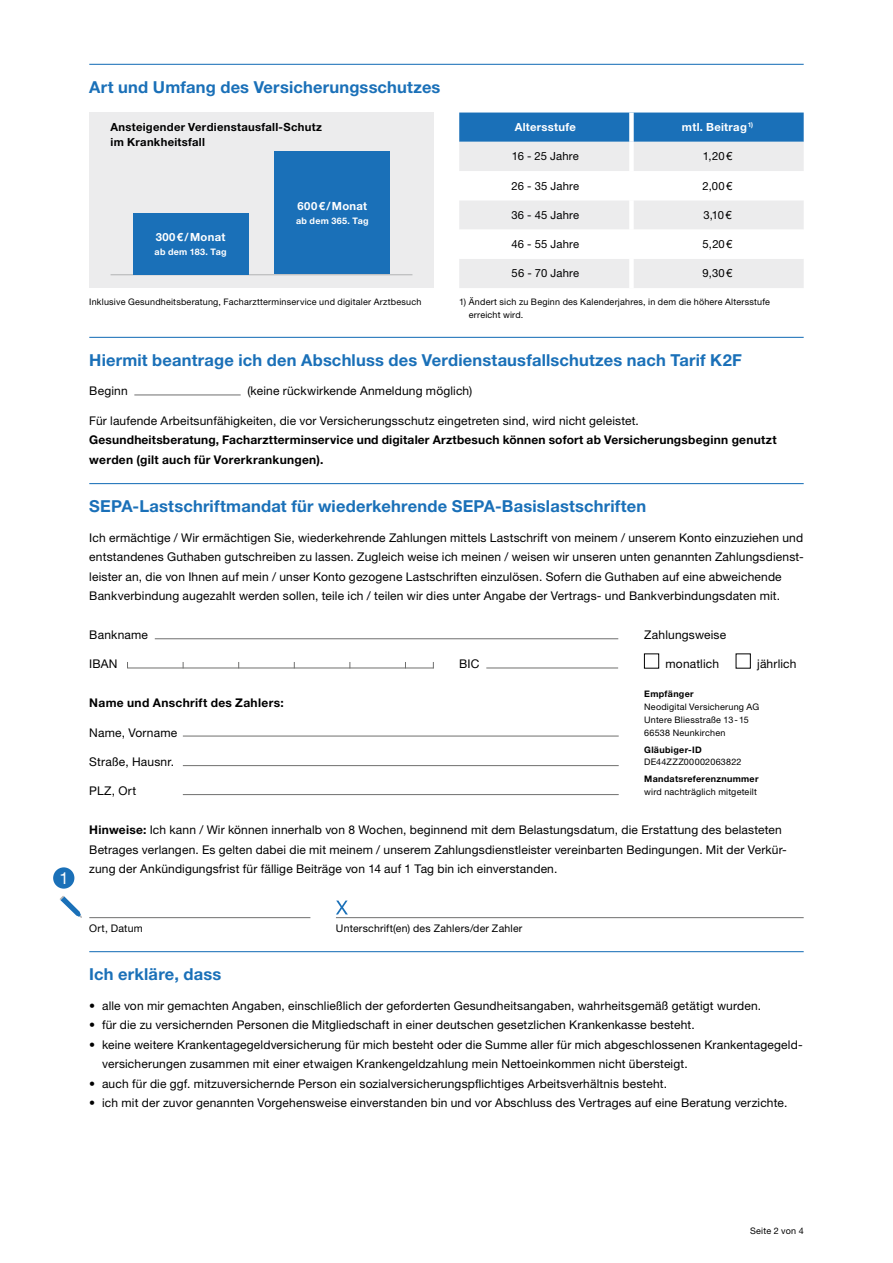
<style>
.page{position:relative;width:893px;height:1263px;background:#fff}
.page>*{position:absolute;margin:0;border:0;box-sizing:border-box;transform-origin:0 0}
.t1{font:700 16.5px "Helvetica Neue LT Std";letter-spacing:.01em;color:#1a70b8}
.t2{font:16.5px "Helvetica Neue LT Std";color:#fff}
.t3{font:12px/19.5px "Helvetica Neue LT Std";letter-spacing:.015em;color:#000}
.t4{font:700 12px/19.5px "Helvetica Neue LT Std";letter-spacing:.015em;color:#000}
.t5{font:11.25px "Helvetica Neue LT Std";letter-spacing:.015em;color:#000}
.t6{font:700 11.25px/15px "Helvetica Neue LT Std";letter-spacing:.025em;color:#000}
.t7{font:700 11.25px "Helvetica Neue LT Std";letter-spacing:.025em;color:#fff}
.t8{font:10.5px "Helvetica Neue LT Std";letter-spacing:.02em;color:#000}
.t9{font:9px/12.8px "Helvetica Neue LT Std";letter-spacing:.02em;color:#000}
.t10{font:700 9px "Helvetica Neue LT Std";letter-spacing:.03em;color:#000}
.t11{font:700 9px "Helvetica Neue LT Std";letter-spacing:.03em;color:#fff}
.s1{font-weight:700}
</style>
<div class="page">
<hr style="left:89px;top:337px;width:715px;height:1px;background:#1a70b8">
<hr style="left:134px;top:395px;width:107px;height:1px;background:#6f6f6e">
<hr style="left:89px;top:483px;width:715px;height:1px;background:#1a70b8">
<hr style="left:89px;top:951px;width:715px;height:1px;background:#1a70b8">
<hr style="left:486px;top:668px;width:132px;height:1px;background:#6f6f6e">
<hr style="left:155px;top:638px;width:463px;height:1px;background:#6f6f6e">
<div style="left:644px;top:654px;width:15px;height:14px;border:1px solid #000"></div>
<hr style="left:128px;top:668px;width:306px;height:1px;background:#6f6f6e">
<hr style="left:183px;top:736px;width:436px;height:1px;background:#6f6f6e">
<hr style="left:183px;top:765px;width:436px;height:1px;background:#6f6f6e">
<hr style="left:183px;top:794px;width:436px;height:1px;background:#6f6f6e">
<hr style="left:89px;top:64px;width:715px;height:1px;background:#1a70b8">
<div style="left:459px;top:113px;width:345px;height:29px;background:#1a70b8"></div>
<div style="left:459px;top:142px;width:345px;height:146px;background:#ececed"></div>
<svg style="left:459px;top:171px;width:345px;height:88px"></svg>
<div style="left:629px;top:113px;width:5px;height:29px;background:#fff"></div>
<div style="left:629px;top:142px;width:5px;height:29px;background:#fff"></div>
<div style="left:629px;top:171px;width:5px;height:29px;background:#fff"></div>
<div style="left:629px;top:200px;width:5px;height:30px;background:#fff"></div>
<div style="left:629px;top:230px;width:5px;height:29px;background:#fff"></div>
<div style="left:629px;top:259px;width:5px;height:29px;background:#fff"></div>
<div style="left:89px;top:113px;width:345px;height:175px;background:#ececed"></div>
<hr style="left:111px;top:274px;width:301px;height:1px;background:#b1b2b3">
<div style="left:275px;top:152px;width:115px;height:122px;background:#1a70b8"></div>
<div style="left:133px;top:213px;width:115px;height:61px;background:#1a70b8"></div>
<hr style="left:89px;top:917px;width:221px;height:1px;background:#6f6f6e">
<hr style="left:336px;top:917px;width:468px;height:1px;background:#6f6f6e">
<svg style="left:336px;top:900px;width:12px;height:14px"></svg>
<div style="left:53px;top:867px;width:21px;height:22px;background:#1a70b8;border-radius:50%"></div>
<svg style="left:60px;top:896px;width:22px;height:22px"></svg>
<h1 class="t2" style="left:59px;top:868px;width:11px">1</h1>
<h1 class="t1" style="left:89px;top:77px;width:353px">Art und Umfang des Versicherungsschutzes</h1>
<p class="t6" style="left:111px;top:120px;width:213px">Ansteigender Verdienstausfall-Schutz im Krankheitsfall</p>
<p class="t7" style="left:156px;top:230px;width:71px">300€/Monat</p>
<p class="t11" style="left:155px;top:246px;width:74px">ab dem 183. Tag</p>
<p class="t7" style="left:298px;top:199px;width:71px">600€/Monat</p>
<p class="t11" style="left:296px;top:215px;width:74px">ab dem 365. Tag</p>
<p class="t9" style="left:89px;top:296px;width:334px">Inklusive Gesundheitsberatung, Facharztterminservice und digitaler Arztbesuch</p>
<p class="t7" style="left:515px;top:120px;width:63px">Altersstufe</p>
<p class="t7" style="left:682px;top:120px;width:73px">mtl. Beitrag<sup>1)</sup></p>
<p class="t5" style="left:512px;top:150px;width:68px">16 - 25 Jahre</p>
<p class="t5" style="left:703px;top:150px;width:31px">1,20€</p>
<p class="t5" style="left:512px;top:179px;width:69px">26 - 35 Jahre</p>
<p class="t5" style="left:703px;top:179px;width:31px">2,00€</p>
<p class="t5" style="left:511px;top:208px;width:69px">36 - 45 Jahre</p>
<p class="t5" style="left:703px;top:208px;width:30px">3,10€</p>
<p class="t5" style="left:511px;top:237px;width:69px">46 - 55 Jahre</p>
<p class="t5" style="left:703px;top:237px;width:31px">5,20€</p>
<p class="t5" style="left:512px;top:267px;width:69px">56 - 70 Jahre</p>
<p class="t5" style="left:703px;top:267px;width:31px">9,30€</p>
<p class="t9" style="left:469px;top:296px;width:303px;text-indent:-10px">1) Ändert sich zu Beginn des Kalenderjahres, in dem die höhere Altersstufe erreicht wird.</p>
<h1 class="t1" style="left:89px;top:350px;width:654px">Hiermit beantrage ich den Abschluss des Verdienstausfallschutzes nach Tarif K2F</h1>
<p class="t3" style="left:89px;top:381px;width:40px">Beginn</p>
<p class="t3" style="left:247px;top:381px;width:226px">(keine rückwirkende Anmeldung möglich)</p>
<p class="t3" style="left:89px;top:410px;width:551px">Für laufende Arbeitsunfähigkeiten, die vor Versicherungsschutz eingetreten sind, wird nicht geleistet.</p>
<p class="t4" style="left:89px;top:430px;width:689px">Gesundheitsberatung, Facharztterminservice und digitaler Arztbesuch können sofort ab Versicherungsbeginn genutzt werden (gilt auch für Vorerkrankungen).</p>
<h1 class="t1" style="left:89px;top:496px;width:558px">SEPA-Lastschriftmandat für wiederkehrende SEPA-Basislastschriften</h1>
<p class="t3" style="left:89px;top:527px;width:715px">Ich ermächtige / Wir ermächtigen Sie, wiederkehrende Zahlungen mittels Lastschrift von meinem / unserem Konto einzuziehen und entstandenes Guthaben gutschreiben zu lassen. Zugleich weise ich meinen / weisen wir unseren unten genannten Zahlungsdienst‑ leister an, die von Ihnen auf mein / unser Konto gezogene Lastschriften einzulösen. Sofern die Guthaben auf eine abweichende Bankverbindung augezahlt werden sollen, teile ich / teilen wir dies unter Angabe der Vertrags- und Bankverbindungsdaten mit.</p>
<p class="t3" style="left:89px;top:625px;width:60px">Bankname</p>
<p class="t3" style="left:644px;top:625px;width:84px">Zahlungsweise</p>
<p class="t3" style="left:89px;top:654px;width:30px">IBAN</p>
<p class="t3" style="left:666px;top:654px;width:55px">monatlich</p>
<p class="t3" style="left:757px;top:654px;width:41px">jährlich</p>
<p class="t4" style="left:89px;top:693px;width:196px">Name und Anschrift des Zahlers:</p>
<p class="t3" style="left:89px;top:722px;width:89px">Name, Vorname</p>
<p class="t3" style="left:89px;top:752px;width:86px">Straße, Hausnr.</p>
<p class="t3" style="left:89px;top:781px;width:49px">PLZ, Ort</p>
<p class="t3" style="left:459px;top:654px;width:22px">BIC</p>
<p class="t10" style="left:644px;top:689px;width:51px">Empfänger</p>
<p class="t9" style="left:644px;top:700px;width:117px">Neodigital Versicherung AG<br>Untere Bliesstraße 13-15<br>66538 Neunkirchen</p>
<p class="t10" style="left:644px;top:744px;width:59px">Gläubiger-ID</p>
<p class="t9" style="left:644px;top:756px;width:99px">DE44ZZZ00002063822</p>
<p class="t10" style="left:644px;top:774px;width:116px">Mandatsreferenznummer</p>
<p class="t9" style="left:644px;top:785px;width:114px">wird nachträglich mitgeteilt</p>
<p class="t3" style="left:89px;top:820px;width:699px"><span class="s1">Hinweise:</span> Ich kann / Wir können innerhalb von 8 Wochen, beginnend mit dem Belastungsdatum, die Erstattung des belasteten<br>Betrages verlangen. Es gelten dabei die mit meinem / unserem Zahlungsdienstleister vereinbarten Bedingungen. Mit der Verkür&shy;zung der Ankündigungsfrist für fällige Beiträge von 14 auf 1 Tag bin ich einverstanden.</p>
<p class="t8" style="left:89px;top:922px;width:55px">Ort, Datum</p>
<p class="t8" style="left:336px;top:922px;width:188px">Unterschrift(en) des Zahlers/der Zahler</p>
<h1 class="t1" style="left:89px;top:964px;width:134px">Ich erkläre, dass</h1>
<p class="t3" style="left:89px;top:995px;width:673px">• alle von mir gemachten Angaben, einschließlich der geforderten Gesundheitsangaben, wahrheitsgemäß getätigt wurden.</p>
<p class="t3" style="left:89px;top:1015px;width:607px">• für die zu versichernden Personen die Mitgliedschaft in einer deutschen gesetzlichen Krankenkasse besteht.</p>
<p class="t3" style="left:102px;top:1034px;width:702px;text-indent:-13px">• keine weitere Krankentagegeldversicherung für mich besteht oder die Summe aller für mich abgeschlossenen Krankentagegeld&shy;versicherungen zusammen mit einer etwaigen Krankengeldzahlung mein Nettoeinkommen nicht übersteigt.</p>
<p class="t3" style="left:89px;top:1073px;width:579px">• auch für die ggf. mitzuversichernde Person ein sozialversicherungspflichtiges Arbeitsverhältnis besteht.</p>
<p class="t3" style="left:89px;top:1093px;width:699px">• ich mit der zuvor genannten Vorgehensweise einverstanden bin und vor Abschluss des Vertrages auf eine Beratung verzichte.</p>
<p class="t9" style="left:750px;top:1224px;width:55px">Seite 2 von 4</p>
</div>
